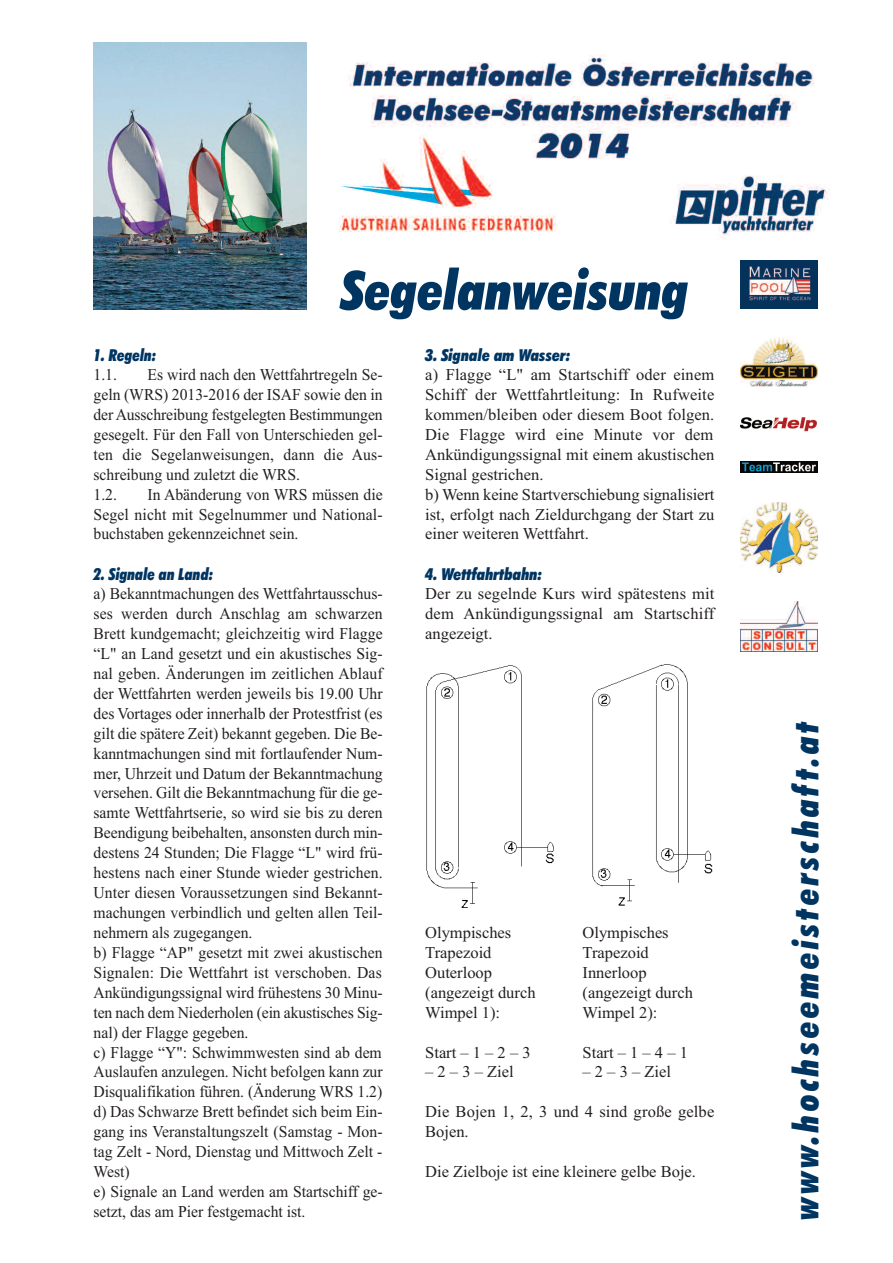
<style>
.page{position:relative;width:893px;height:1263px;background:#fff}
.page>*{position:absolute;margin:0;border:0;box-sizing:border-box;transform-origin:0 0}
.t1{font:italic 900 condensed 54px "Futura BT";color:#003562}
.t2{font:italic 900 condensed 34.5px "Futura BT";letter-spacing:.1em;color:#003562}
.t3{font:16.5px/20px "Times New Roman";color:#231f20;scale:.95 1}
.t4{font:16.5px/20px "Times New Roman";color:#231f20}
.t5{font:italic 900 condensed 16.5px "Futura BT";color:#003562}
.t6{font:italic 900 condensed 16.5px "Futura BT";color:#003562;scale:.95 1}
</style>
<div class="page">
<img style="left:339px;top:55px;width:491px;height:184px">
<img style="left:741px;top:260px;width:76px;height:49px">
<img style="left:741px;top:337px;width:76px;height:49px">
<img style="left:741px;top:417px;width:76px;height:14px">
<svg style="left:771px;top:502px;width:20px;height:71px"></svg>
<img style="left:741px;top:503px;width:76px;height:69px">
<img style="left:741px;top:601px;width:76px;height:50px">
<img style="left:741px;top:461px;width:76px;height:12px">
<img style="left:94px;top:43px;width:212px;height:266px">
<img style="left:426px;top:665px;width:128px;height:243px">
<img style="left:592px;top:664px;width:121px;height:242px">
<h1 class="t1" style="left:341px;top:259px;width:349px">Segelanweisung</h1>
<p class="t6" style="left:94px;top:346px;width:68px">1. Regeln:</p>
<p class="t3" style="left:94px;top:364px;width:26px">1.1.</p>
<p class="t3" style="left:94px;top:364px;width:306px;text-indent:54px">Es wird nach den Wettfahrtregeln Se&shy;geln (WRS) 2013-2016 der ISAF sowie den in der Ausschreibung festgelegten Bestimmungen gesegelt. Für den Fall von Unterschieden gel&shy;ten die Segelanweisungen, dann die Aus&shy;schreibung und zuletzt die WRS.<br>1.2.</p>
<p class="t3" style="left:94px;top:484px;width:306px;text-align:justify;text-indent:54px">In Abänderung von WRS müssen die Segel nicht mit Segelnummer und National&shy;buchstaben gekennzeichnet sein.</p>
<p class="t6" style="left:94px;top:565px;width:128px">2. Signale an Land:</p>
<p class="t3" style="left:94px;top:583px;width:306px">a) Bekanntmachungen des Wettfahrtausschus&shy;ses werden durch Anschlag am schwarzen Brett kundgemacht; gleichzeitig wird Flagge “L" an Land gesetzt und ein akustisches Sig&shy;nal geben. Änderungen im zeitlichen Ablauf der Wettfahrten werden jeweils bis 19.00 Uhr des Vortages oder innerhalb der Protestfrist (es gilt die spätere Zeit) bekannt gegeben. Die Be&shy;kanntmachungen sind mit fortlaufender Num&shy;mer, Uhrzeit und Datum der Bekanntmachung versehen. Gilt die Bekanntmachung für die ge&shy;samte Wettfahrtserie, so wird sie bis zu deren Beendigung beibehalten, ansonsten durch min&shy;destens 24 Stunden; Die Flagge “L" wird frü&shy;hestens nach einer Stunde wieder gestrichen.<br>Unter diesen Voraussetzungen sind Bekannt&shy;machungen verbindlich und gelten allen Teil&shy;nehmern als zugegangen.<br>b) Flagge “AP" gesetzt mit zwei akustischen Signalen: Die Wettfahrt ist verschoben. Das Ankündigungssignal wird frühestens 30 Minu&shy;ten nach dem Niederholen (ein akustisches Sig&shy;nal) der Flagge gegeben.<br>c) Flagge “Y": Schwimmwesten sind ab dem Auslaufen anzulegen. Nicht befolgen kann zur Disqualifikation führen. (Änderung WRS 1.2) d) Das Schwarze Brett befindet sich beim Ein&shy;gang ins Veranstaltungszelt (Samstag - Mon&shy;tag Zelt - Nord, Dienstag und Mittwoch Zelt - West)<br>e) Signale an Land werden am Startschiff ge&shy;setzt, das am Pier festgemacht ist.</p>
<p class="t5" style="left:425px;top:346px;width:147px">3. Signale am Wasser:</p>
<p class="t4" style="left:425px;top:364px;width:291px">a) Flagge “L" am Startschiff oder einem Schiff der Wettfahrtleitung: In Rufweite kommen/bleiben oder diesem Boot folgen.<br>Die Flagge wird eine Minute vor dem Ankündigungssignal mit einem akustischen Signal gestrichen.<br>b) Wenn keine Startverschiebung signalisiert ist, erfolgt nach Zieldurchgang der Start zu einer weiteren Wettfahrt.</p>
<p class="t5" style="left:425px;top:565px;width:119px">4. Wettfahrtbahn:</p>
<p class="t4" style="left:425px;top:583px;width:291px;text-align:justify">Der zu segelnde Kurs wird spätestens mit dem Ankündigungssignal am Startschiff angezeigt.</p>
<p class="t4" style="left:425px;top:922px;width:88px">Olympisches</p>
<p class="t4" style="left:583px;top:922px;width:88px">Olympisches</p>
<p class="t4" style="left:425px;top:942px;width:68px">Trapezoid</p>
<p class="t4" style="left:583px;top:942px;width:68px">Trapezoid</p>
<p class="t4" style="left:425px;top:962px;width:68px">Outerloop</p>
<p class="t4" style="left:583px;top:962px;width:66px">Innerloop</p>
<p class="t4" style="left:425px;top:982px;width:112px">(angezeigt durch</p>
<p class="t4" style="left:583px;top:982px;width:112px">(angezeigt durch</p>
<p class="t4" style="left:425px;top:1002px;width:76px">Wimpel 1):</p>
<p class="t4" style="left:583px;top:1002px;width:76px">Wimpel 2):</p>
<p class="t4" style="left:425px;top:1042px;width:107px">Start–1–2–3</p>
<p class="t4" style="left:583px;top:1042px;width:107px">Start–1–4–1</p>
<p class="t4" style="left:425px;top:1062px;width:90px">–2–3–Ziel</p>
<p class="t4" style="left:583px;top:1062px;width:90px">–2–3–Ziel</p>
<p class="t4" style="left:425px;top:1101px;width:291px">Die Bojen 1, 2, 3 und 4 sind große gelbe<br>Bojen.</p>
<p class="t4" style="left:425px;top:1161px;width:272px">Die Zielboje ist eine kleinere gelbe Boje.</p>
<h2 class="t2" style="left:786px;top:1220px;width:500px;rotate:-90deg">www.hochseemeisterschaft.at</h2>
</div>
